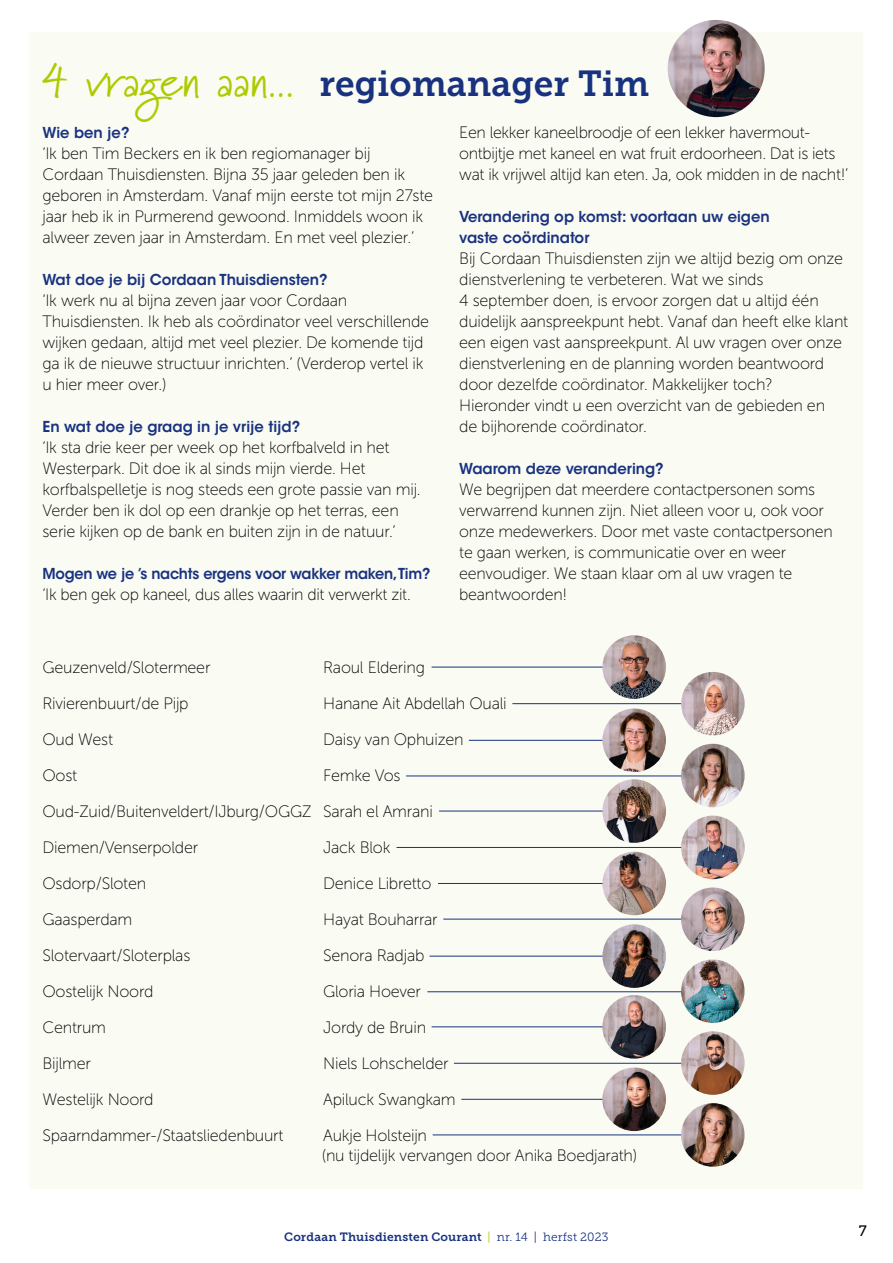
<style>
.page{position:relative;width:893px;height:1263px;background:#fff}
.page>*{position:absolute;margin:0;border:0;box-sizing:border-box;transform-origin:0 0}
.t1{font:36px "Museo Slab 700";color:#193280}
.t2{font:16.5px/21px "Museo Sans 100";letter-spacing:-.015em;color:#000}
.t3{font:600 15px/21px "ITC Avant Garde Std";color:#193280}
.t4{font:600 15px "ITC Avant Garde Std";color:#193280;scale:.96 1}
.t5{font:15px "Museo Slab 500";color:#000}
.t6{font:12px "Museo Slab 700";letter-spacing:.01em;color:#193280}
.s1{font-family:"Marydale";font-size:46.5px;color:#afca00}
.s2{font-family:"Museo Slab 300";color:#afca00}
.s3{font-family:"Museo Slab 300"}
</style>
<div class="page">
<div style="left:30px;top:32px;width:833px;height:1156px;background:#fafbf3"></div>
<hr style="left:432px;top:667px;width:185px;height:1px;background:#193280">
<hr style="left:469px;top:740px;width:148px;height:1px;background:#193280">
<hr style="left:429px;top:956px;width:188px;height:1px;background:#193280">
<hr style="left:439px;top:811px;width:178px;height:1px;background:#193280">
<hr style="left:432px;top:1026px;width:185px;height:1px;background:#193280">
<hr style="left:438px;top:883px;width:179px;height:1px;background:#193280">
<hr style="left:461px;top:1099px;width:156px;height:1px;background:#193280">
<hr style="left:512px;top:703px;width:187px;height:1px;background:#193280">
<hr style="left:406px;top:775px;width:293px;height:1px;background:#193280">
<hr style="left:427px;top:991px;width:272px;height:1px;background:#193280">
<hr style="left:396px;top:847px;width:303px;height:1px;background:#193280">
<hr style="left:454px;top:1063px;width:245px;height:1px;background:#193280">
<hr style="left:443px;top:919px;width:256px;height:1px;background:#193280">
<hr style="left:433px;top:1134px;width:266px;height:1px;background:#193280">
<img style="left:602px;top:635px;width:64px;height:64px;border-radius:32px">
<img style="left:602px;top:708px;width:64px;height:64px;border-radius:32px">
<img style="left:602px;top:924px;width:64px;height:64px;border-radius:32px">
<img style="left:602px;top:779px;width:64px;height:64px;border-radius:32px">
<img style="left:602px;top:995px;width:64px;height:64px;border-radius:32px">
<img style="left:602px;top:852px;width:64px;height:63px;border-radius:32px">
<img style="left:602px;top:1067px;width:64px;height:64px;border-radius:32px">
<img style="left:681px;top:672px;width:64px;height:63px;border-radius:32px">
<img style="left:681px;top:744px;width:64px;height:63px;border-radius:32px">
<img style="left:681px;top:959px;width:64px;height:64px;border-radius:32px">
<img style="left:681px;top:816px;width:64px;height:63px;border-radius:32px">
<img style="left:681px;top:1031px;width:64px;height:64px;border-radius:32px">
<img style="left:681px;top:887px;width:64px;height:64px;border-radius:32px">
<img style="left:681px;top:1103px;width:64px;height:64px;border-radius:32px">
<img style="left:668px;top:20px;width:97px;height:97px;border-radius:49px">
<h1 class="t1" style="left:43px;top:63px;width:608px"><span class="s1">4 vragen aan...</span> regiomanager Tim</h1>
<p class="t3" style="left:43px;top:122px;width:88px">Wie ben je?</p>
<p class="t2" style="left:43px;top:143px;width:392px">‘Ik ben Tim Beckers en ik ben regiomanager bij Cordaan Thuisdiensten. Bijna 35 jaar geleden ben ik geboren in Amsterdam. Vanaf mijn eerste tot mijn 27ste jaar heb ik in Purmerend gewoond. Inmiddels woon ik alweer zeven jaar in Amsterdam. En met veel plezier.’</p>
<p class="t3" style="left:43px;top:269px;width:287px">Wat doe je bij Cordaan Thuisdiensten?</p>
<p class="t2" style="left:43px;top:290px;width:388px">‘Ik werk nu al bijna zeven jaar voor Cordaan Thuisdiensten. Ik heb als coördinator veel verschillende wijken gedaan, altijd met veel plezier. De komende tijd ga ik de nieuwe structuur inrichten.’ (Verderop vertel ik u hier meer over.)</p>
<p class="t3" style="left:43px;top:416px;width:259px">En wat doe je graag in je vrije tijd?</p>
<p class="t2" style="left:43px;top:437px;width:380px">‘Ik sta drie keer per week op het korfbalveld in het Westerpark. Dit doe ik al sinds mijn vierde. Het korfbalspelletje is nog steeds een grote passie van mij.<br>Verder ben ik dol op een drankje op het terras, een serie kijken op de bank en buiten zijn in de natuur.’</p>
<p class="t4" style="left:43px;top:564px;width:406px">Mogen we je ’s nachts ergens voor wakker maken,Tim?</p>
<p class="t2" style="left:43px;top:584px;width:370px">‘Ik ben gek op kaneel, dus alles waarin dit verwerkt zit.</p>
<p class="t2" style="left:459px;top:122px;width:391px">Een lekker kaneelbroodje of een lekker havermout&shy;ontbijtje met kaneel en wat fruit erdoorheen. Dat is iets wat ik vrijwel altijd kan eten. Ja, ook midden in de nacht!’</p>
<p class="t3" style="left:459px;top:206px;width:312px">Verandering op komst: voortaan uw eigen vaste coördinator</p>
<p class="t2" style="left:459px;top:248px;width:391px">Bij Cordaan Thuisdiensten zijn we altijd bezig om onze dienstverlening te verbeteren. Wat we sinds<br>4 september doen, is ervoor zorgen dat u altijd één duidelijk aanspreekpunt hebt. Vanaf dan heeft elke klant een eigen vast aanspreekpunt. Al uw vragen over onze dienstverlening en de planning worden beantwoord door dezelfde coördinator. Makkelijker toch?<br>Hieronder vindt u een overzicht van de gebieden en<br>de bijhorende coördinator.</p>
<p class="t3" style="left:459px;top:458px;width:206px">Waarom deze verandering?</p>
<p class="t2" style="left:459px;top:479px;width:375px">We begrijpen dat meerdere contactpersonen soms verwarrend kunnen zijn. Niet alleen voor u, ook voor onze medewerkers. Door met vaste contactpersonen te gaan werken, is communicatie over en weer eenvoudiger. We staan klaar om al uw vragen te beantwoorden!</p>
<p class="t2" style="left:43px;top:657px;width:169px">Geuzenveld/Slotermeer</p>
<p class="t2" style="left:323px;top:657px;width:103px">Raoul Eldering</p>
<p class="t2" style="left:43px;top:693px;width:148px">Rivierenbuurt/de Pijp</p>
<p class="t2" style="left:323px;top:693px;width:185px">Hanane Ait Abdellah Ouali</p>
<p class="t2" style="left:43px;top:729px;width:72px">Oud West</p>
<p class="t2" style="left:323px;top:729px;width:142px">Daisy van Ophuizen</p>
<p class="t2" style="left:43px;top:765px;width:36px">Oost</p>
<p class="t2" style="left:43px;top:757px;width:392px;line-height:36px;text-indent:281px">Femke Vos<br>Oud-Zuid/Buitenveldert/IJburg/OGGZ Sarah el Amrani<br>Diemen/Venserpolder</p>
<p class="t2" style="left:323px;top:837px;width:69px">Jack Blok</p>
<p class="t2" style="left:43px;top:873px;width:105px">Osdorp/Sloten</p>
<p class="t2" style="left:323px;top:873px;width:110px">Denice Libretto</p>
<p class="t2" style="left:43px;top:909px;width:91px">Gaasperdam</p>
<p class="t2" style="left:323px;top:909px;width:116px">Hayat Bouharrar</p>
<p class="t2" style="left:43px;top:945px;width:149px">Slotervaart/Sloterplas</p>
<p class="t2" style="left:323px;top:945px;width:103px">Senora Radjab</p>
<p class="t2" style="left:43px;top:981px;width:113px">Oostelijk Noord</p>
<p class="t2" style="left:323px;top:981px;width:99px">Gloria Hoever</p>
<p class="t2" style="left:43px;top:1017px;width:65px">Centrum</p>
<p class="t2" style="left:323px;top:1017px;width:104px">Jordy de Bruin</p>
<p class="t2" style="left:43px;top:1053px;width:50px">Bijlmer</p>
<p class="t2" style="left:323px;top:1053px;width:127px">Niels Lohschelder</p>
<p class="t2" style="left:43px;top:1089px;width:113px">Westelijk Noord</p>
<p class="t2" style="left:323px;top:1089px;width:134px">Apiluck Swangkam</p>
<p class="t2" style="left:43px;top:1125px;width:242px">Spaarndammer-/Staatsliedenbuurt</p>
<p class="t2" style="left:322px;top:1125px;width:317px;line-height:20.1px">Aukje Holsteijn<br>(nu tijdelijk vervangen door Anika Boedjarath)</p>
<p class="t6" style="left:284px;top:1230px;width:326px">Cordaan Thuisdiensten Courant <span class="s2">|</span> <span class="s3">nr. 14 | herfst 2023</span></p>
<p class="t5" style="left:859px;top:1222px;width:9px">7</p>
</div>
